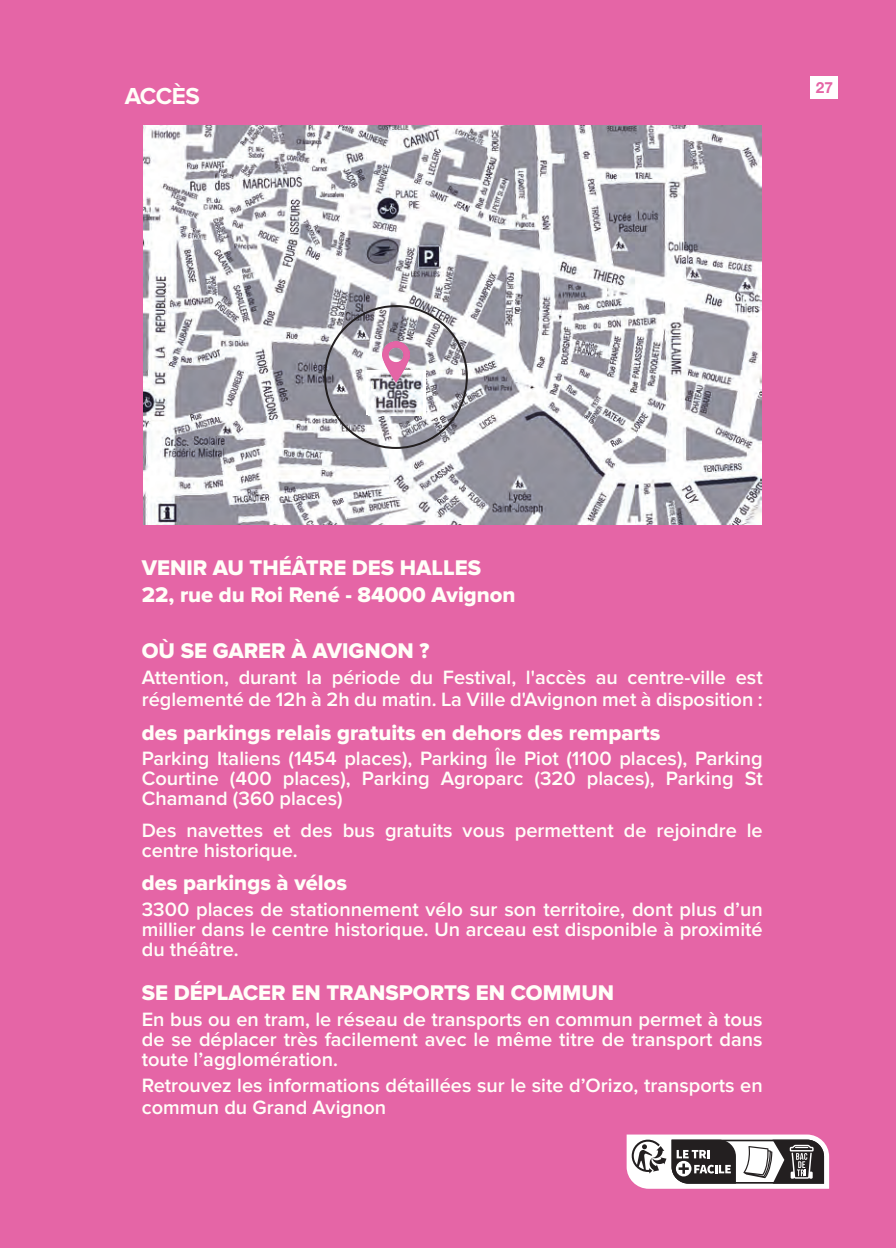
<style>
.page{position:relative;width:896px;height:1248px;background:#fff}
.page>*{position:absolute;margin:0;border:0;box-sizing:border-box;transform-origin:0 0}
.t1{font:700 24px "Proxima Nova";letter-spacing:-.02em;color:#fffef8}
.t2{font:22px/27.6px "Proxima Nova Extrabld";color:#fffef8}
.t3{font:600 20px/20px "Proxima Nova";color:#fffef8}
.t4{font:700 15.4px "Helvetica Neue";color:#e565a6}
</style>
<div class="page">
<div style="left:0;top:0;width:896px;height:1247px;background:#e565a6"></div>
<img style="left:143px;top:126px;width:618px;height:398px">
<div style="left:366px;top:370px;width:60px;height:45px;background:#fff"></div>
<img style="left:369px;top:373px;width:53px;height:42px">
<img style="left:382px;top:341px;width:27px;height:41px">
<svg style="left:626px;top:1134px;width:203px;height:54px;background:#a09a9d"></svg>
<div style="left:811px;top:77px;width:27px;height:22px;background:#fff"></div>
<p class="t1" style="left:125px;top:82px;width:77px">ACCÈS</p>
<p class="t4" style="left:816px;top:76px;width:19px">27</p>
<p class="t2" style="left:142px;top:554px;width:375px">VENIR AU THÉÂTRE DES HALLES<br>22, rue du Roi René - 84000 Avignon</p>
<p class="t2" style="left:142px;top:638px;width:289px">OÙ SE GARER À AVIGNON ?</p>
<p class="t3" style="left:142px;top:666px;width:622px;line-height:22px">Attention, durant la période du Festival, l'accès au centre-ville est réglementé de 12h à 2h du matin. La Ville d'Avignon met à disposition :</p>
<p class="t2" style="left:142px;top:719px;width:520px">des parkings relais gratuits en dehors des remparts</p>
<p class="t3" style="left:142px;top:748px;width:622px;text-align:justify">Parking Italiens (1454 places), Parking Île Piot (1100 places), Parking Courtine (400 places), Parking Agroparc (320 places), Parking St Chamand (360 places)</p>
<p class="t3" style="left:142px;top:820px;width:622px">Des navettes et des bus gratuits vous permettent de rejoindre le centre historique.</p>
<p class="t2" style="left:142px;top:869px;width:207px">des parkings à vélos</p>
<p class="t3" style="left:142px;top:899px;width:622px;text-align:justify">3300 places de stationnement vélo sur son territoire, dont plus d’un millier dans le centre historique. Un arceau est disponible à proximité du théâtre.</p>
<p class="t2" style="left:142px;top:979px;width:474px">SE DÉPLACER EN TRANSPORTS EN COMMUN</p>
<p class="t3" style="left:142px;top:1009px;width:622px;text-align:justify">En bus ou en tram, le réseau de transports en commun permet à tous de se déplacer très facilement avec le même titre de transport dans toute l’agglomération.</p>
<p class="t3" style="left:142px;top:1074px;width:622px;line-height:22px">Retrouvez les informations détaillées sur le site d’Orizo, transports en commun du Grand Avignon</p>
</div>
